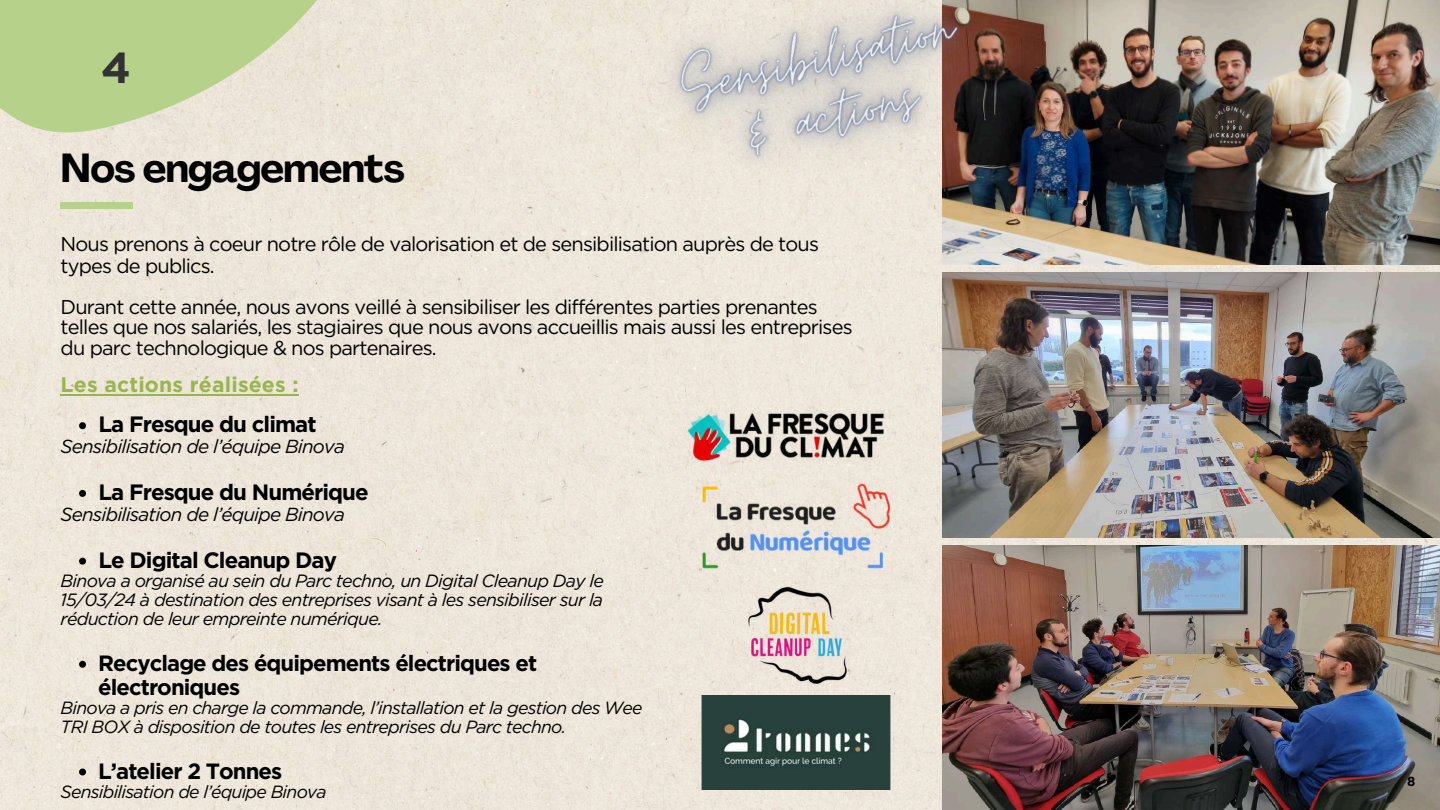
<style>
.page{position:relative;width:1440px;height:810px;background:#ede6da}
.page>*{position:absolute;margin:0;border:0;box-sizing:border-box;transform-origin:0 0}
.t1{font:700 43.3px "Gotham";color:#323232}
.t2{font:700 40px "Agrandir";letter-spacing:-.02em;color:#000}
.t3{font:700 22.2px "Gotham";letter-spacing:-.04em;color:#000}
.t4{font:700 22.1px/23.9px "Gotham";letter-spacing:-.04em;color:#000}
.t5{font:700 21.2px "Gotham";letter-spacing:.01em;color:#99b54d}
.t6{font:20px/20.2px "Gotham";letter-spacing:-.04em;color:#000}
.t7{font:italic 18.9px "Gotham";letter-spacing:-.04em;color:#000}
.t8{font:italic 17.8px/19.2px "Gotham";letter-spacing:-.04em;color:#000;text-align:justify}
.t9{font:italic 17.7px/19.2px "Gotham";letter-spacing:-.04em;color:#000}
.t10{font:700 13.1px "Gotham";color:#000}
</style>
<div class="page">
<img style="left:1097px;top:0;width:343px;height:265px">
<img style="left:942px;top:272px;width:498px;height:266px">
<img style="left:942px;top:545px;width:498px;height:265px">
<svg style="left:0;top:0;width:352px;height:141px;background:#cad8a8"></svg>
<div style="left:61px;top:202px;width:72px;height:6px;background:#b6d28a"></div>
<img style="left:668px;top:405px;width:234px;height:67px">
<img style="left:702px;top:484px;width:189px;height:84px">
<img style="left:702px;top:696px;width:189px;height:94px">
<img style="left:731px;top:570px;width:131px;height:130px">
<hr style="left:61px;top:394px;width:238px;height:1px;background:#99b54d">
<svg style="left:79px;top:422px;width:7px;height:7px"></svg>
<svg style="left:79px;top:490px;width:7px;height:7px"></svg>
<svg style="left:79px;top:558px;width:7px;height:7px"></svg>
<svg style="left:79px;top:661px;width:7px;height:7px"></svg>
<svg style="left:79px;top:769px;width:7px;height:6px"></svg>
<img style="left:557px;top:0;width:540px;height:308px">
<h1 class="t1" style="left:101px;top:42px;width:31px">4</h1>
<h2 class="t2" style="left:61px;top:152px;width:346px">Nos engagements</h2>
<p class="t6" style="left:61px;top:233px;width:760px;line-height:21.8px">Nous prenons à coeur notre rôle de valorisation et de sensibilisation auprès de tous types de publics.</p>
<p class="t6" style="left:61px;top:297px;width:794px">Durant cette année, nous avons veillé à sensibiliser les différentes parties prenantes telles que nos salariés, les stagiaires que nous avons accueillis mais aussi les entreprises du parc technologique &amp; nos partenaires.</p>
<p class="t5" style="left:61px;top:372px;width:240px">Les actions réalisées :</p>
<p class="t3" style="left:98px;top:411px;width:220px">La Fresque du climat</p>
<p class="t7" style="left:61px;top:435px;width:286px">Sensibilisation de l’équipe Binova</p>
<p class="t3" style="left:98px;top:479px;width:272px">La Fresque du Numérique</p>
<p class="t7" style="left:61px;top:503px;width:286px">Sensibilisation de l’équipe Binova</p>
<p class="t3" style="left:98px;top:546px;width:240px">Le Digital Cleanup Day</p>
<p class="t8" style="left:61px;top:571px;width:545px">Binova a organisé au sein du Parc techno, un Digital Cleanup Day le 15/03/24 à destination des entreprises visant à les sensibiliser sur la réduction de leur empreinte numérique.</p>
<p class="t4" style="left:98px;top:651px;width:441px">Recyclage des équipements électriques et électroniques</p>
<p class="t9" style="left:61px;top:698px;width:584px">Binova a pris en charge la commande, l’installation et la gestion des Wee<br>TRI BOX à disposition de toutes les entreprises du Parc techno.</p>
<p class="t4" style="left:98px;top:759px;width:186px">L’atelier 2 Tonnes</p>
<p class="t9" style="left:61px;top:782px;width:268px">Sensibilisation de l’équipe Binova</p>
<p class="t10" style="left:1407px;top:774px;width:10px">8</p>
</div>
